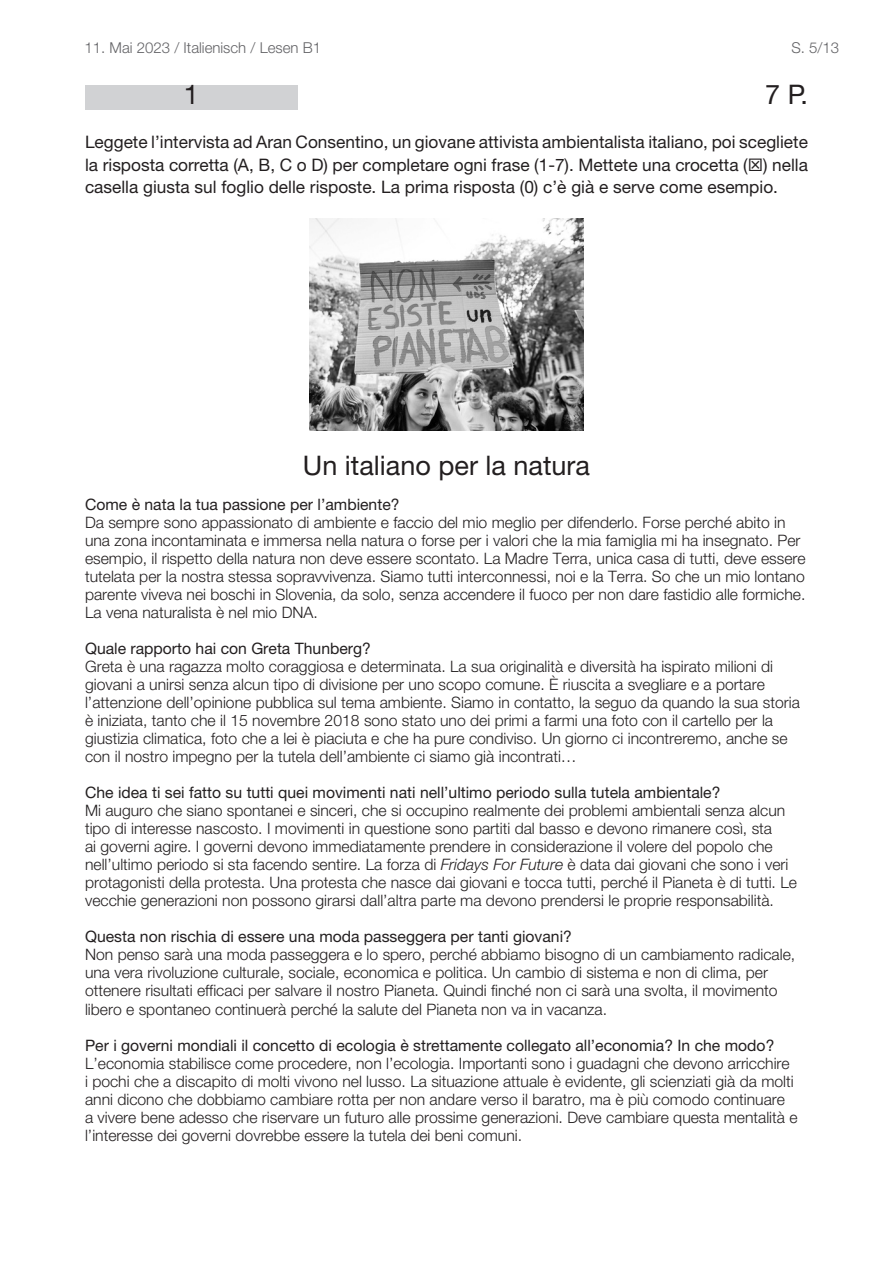
<style>
.page{position:relative;width:893px;height:1263px;background:#fff}
.page>*{position:absolute;margin:0;border:0;box-sizing:border-box;transform-origin:0 0}
.t1{font:27px "Helvetica Neue LT Pro";color:#231f20}
.t2{font:17.25px/22.5px "Helvetica Neue LT Pro";color:#231f20;text-align:justify}
.t3{font:300 15.75px/18px "Helvetica Neue LT Pro";color:#231f20}
.t4{font:15.75px "Helvetica Neue LT Pro";color:#231f20}
.t5{font:300 15px "Helvetica Neue LT Std";color:#636366}
.s1{font-style:italic}
</style>
<div class="page">
<div style="left:85px;top:85px;width:213px;height:24px;background:#d1d2d4"></div>
<img style="left:309px;top:218px;width:275px;height:213px">
<p class="t5" style="left:85px;top:39px;width:238px">11. Mai 2023 / Italienisch / Lesen B1</p>
<p class="t5" style="left:791px;top:39px;width:49px">S. 5/13</p>
<h1 class="t1" style="left:184px;top:78px;width:17px">1</h1>
<h1 class="t1" style="left:765px;top:78px;width:44px">7 P.</h1>
<p class="t2" style="left:85px;top:130px;width:724px">Leggete l’intervista ad Aran Consentino, un giovane attivista ambientalista italiano, poi scegliete la risposta corretta (A, B, C o D) per completare ogni frase (1-7). Mettete una crocetta ( ) nella casella giusta sul foglio delle risposte. La prima risposta (0) c’è già e serve come esempio.</p>
<h1 class="t1" style="left:303px;top:449px;width:289px">Un italiano per la natura</h1>
<p class="t4" style="left:85px;top:495px;width:316px">Come è nata la tua passione per l’ambiente?</p>
<p class="t3" style="left:85px;top:513px;width:722px">Da sempre sono appassionato di ambiente e faccio del mio meglio per difenderlo. Forse perché abito in una zona incontaminata e immersa nella natura o forse per i valori che la mia famiglia mi ha insegnato. Per esempio, il rispetto della natura non deve essere scontato. La Madre Terra, unica casa di tutti, deve essere tutelata per la nostra stessa sopravvivenza. Siamo tutti interconnessi, noi e la Terra. So che un mio lontano parente viveva nei boschi in Slovenia, da solo, senza accendere il fuoco per non dare fastidio alle formiche.<br>La vena naturalista è nel mio DNA.</p>
<p class="t4" style="left:85px;top:639px;width:287px">Quale rapporto hai con Greta Thunberg?</p>
<p class="t3" style="left:85px;top:657px;width:716px">Greta è una ragazza molto coraggiosa e determinata. La sua originalità e diversità ha ispirato milioni di giovani a unirsi senza alcun tipo di divisione per uno scopo comune. È riuscita a svegliare e a portare l’attenzione dell’opinione pubblica sul tema ambiente. Siamo in contatto, la seguo da quando la sua storia è iniziata, tanto che il 15 novembre 2018 sono stato uno dei primi a farmi una foto con il cartello per la giustizia climatica, foto che a lei è piaciuta e che ha pure condiviso. Un giorno ci incontreremo, anche se con il nostro impegno per la tutela dell’ambiente ci siamo già incontrati…</p>
<p class="t4" style="left:85px;top:783px;width:637px">Che idea ti sei fatto su tutti quei movimenti nati nell’ultimo periodo sulla tutela ambientale?</p>
<p class="t3" style="left:85px;top:801px;width:713px">Mi auguro che siano spontanei e sinceri, che si occupino realmente dei problemi ambientali senza alcun tipo di interesse nascosto. I movimenti in questione sono partiti dal basso e devono rimanere così, sta<br>ai governi agire. I governi devono immediatamente prendere in considerazione il volere del popolo che nell’ultimo periodo si sta facendo sentire. La forza di <span class="s1">Fridays For Future</span> è data dai giovani che sono i veri protagonisti della protesta. Una protesta che nasce dai giovani e tocca tutti, perché il Pianeta è di tutti. Le vecchie generazioni non possono girarsi dall’altra parte ma devono prendersi le proprie responsabilità.</p>
<p class="t4" style="left:85px;top:927px;width:488px">Questa non rischia di essere una moda passeggera per tanti giovani?</p>
<p class="t3" style="left:85px;top:945px;width:712px">Non penso sarà una moda passeggera e lo spero, perché abbiamo bisogno di un cambiamento radicale, una vera rivoluzione culturale, sociale, economica e politica. Un cambio di sistema e non di clima, per ottenere risultati efficaci per salvare il nostro Pianeta. Quindi finché non ci sarà una svolta, il movimento libero e spontaneo continuerà perché la salute del Pianeta non va in vacanza.</p>
<p class="t4" style="left:85px;top:1035px;width:691px">Per i governi mondiali il concetto di ecologia è strettamente collegato all’economia? In che modo?</p>
<p class="t3" style="left:85px;top:1053px;width:714px">L’economia stabilisce come procedere, non l’ecologia. Importanti sono i guadagni che devono arricchire<br>i pochi che a discapito di molti vivono nel lusso. La situazione attuale è evidente, gli scienziati già da molti anni dicono che dobbiamo cambiare rotta per non andare verso il baratro, ma è più comodo continuare<br>a vivere bene adesso che riservare un futuro alle prossime generazioni. Deve cambiare questa mentalità e l’interesse dei governi dovrebbe essere la tutela dei beni comuni.</p>
</div>
